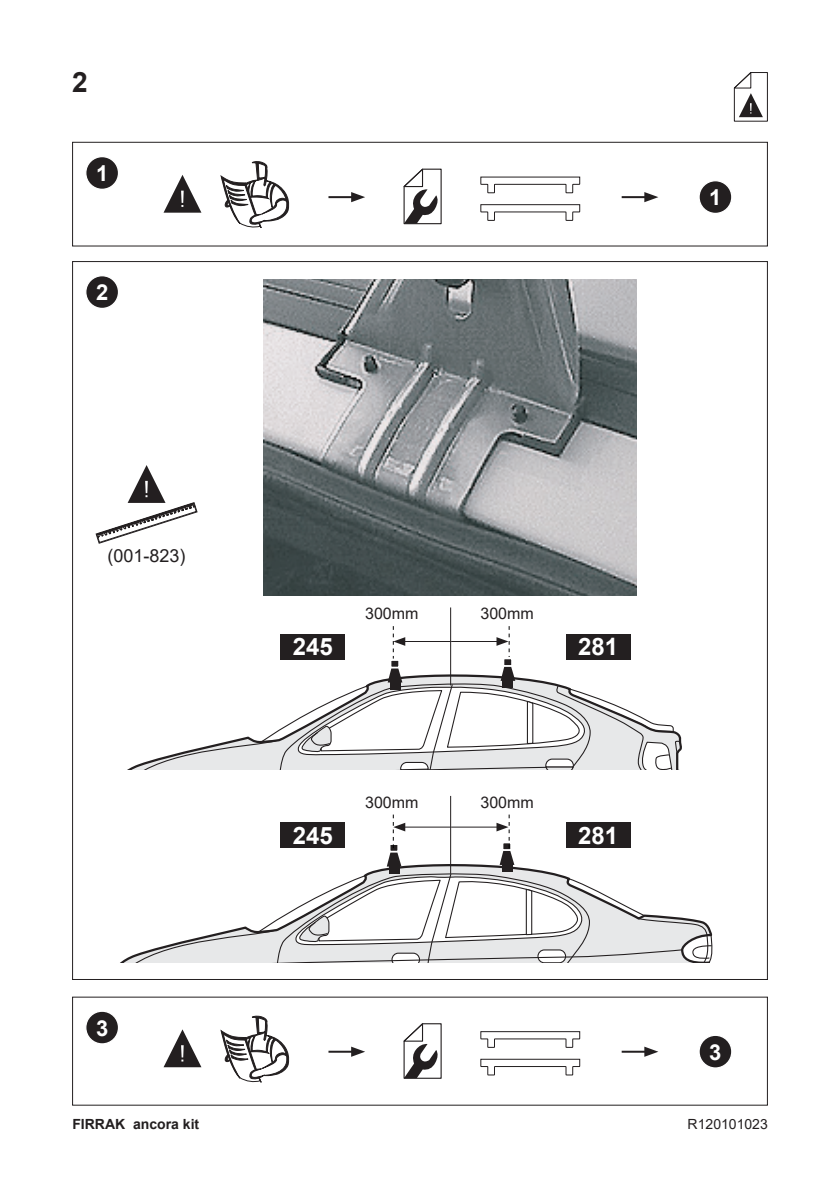
<style>
.page{position:relative;width:840px;height:1191px;background:#fff}
.page>*{position:absolute;margin:0;border:0;box-sizing:border-box;transform-origin:0 0}
.t1{font:700 28px "Arial";color:#231f20}
.t2{font:700 24px "Arial";color:#fff}
.t3{font:700 22px "Arial";color:#fff}
.t4{font:18px "Arial";color:#231f20}
.t5{font:16px "Arial";color:#231f20}
.t6{font:700 14px "Arial";color:#231f20}
.t7{font:14px "Arial";color:#231f20}
</style>
<div class="page">
<svg style="left:370px;top:861px;width:179px;height:11px"></svg>
<svg style="left:121px;top:872px;width:591px;height:90px"></svg>
<div style="left:388px;top:863px;width:11px;height:10px;background:#231f20"></div>
<div style="left:501px;top:861px;width:11px;height:11px;background:#231f20"></div>
<hr style="left:328px;top:196px;width:26px;height:2px;background:#231f20">
<svg style="left:351px;top:192px;width:14px;height:10px"></svg>
<hr style="left:621px;top:196px;width:26px;height:2px;background:#231f20">
<svg style="left:644px;top:192px;width:14px;height:10px"></svg>
<svg style="left:220px;top:161px;width:70px;height:67px"></svg>
<svg style="left:480px;top:204px;width:100px;height:17px"></svg>
<svg style="left:480px;top:176px;width:100px;height:18px"></svg>
<svg style="left:163px;top:175px;width:38px;height:38px"></svg>
<svg style="left:403px;top:168px;width:39px;height:57px"></svg>
<div style="left:280px;top:634px;width:65px;height:25px;background:#231f20"></div>
<div style="left:280px;top:822px;width:65px;height:26px;background:#231f20"></div>
<div style="left:565px;top:634px;width:65px;height:25px;background:#231f20"></div>
<div style="left:565px;top:822px;width:65px;height:26px;background:#231f20"></div>
<hr style="left:450px;top:607px;width:1px;height:78px;background:#231f20">
<hr style="left:450px;top:796px;width:1px;height:78px;background:#231f20">
<hr style="left:402px;top:641px;width:48px;height:1px;background:#231f20">
<svg style="left:392px;top:626px;width:13px;height:32px"></svg>
<hr style="left:402px;top:826px;width:48px;height:1px;background:#231f20">
<svg style="left:386px;top:814px;width:19px;height:52px"></svg>
<hr style="left:451px;top:641px;width:48px;height:1px;background:#231f20">
<svg style="left:496px;top:626px;width:13px;height:31px"></svg>
<hr style="left:451px;top:826px;width:48px;height:1px;background:#231f20">
<svg style="left:496px;top:814px;width:18px;height:51px"></svg>
<svg style="left:95px;top:465px;width:102px;height:79px"></svg>
<img style="left:263px;top:279px;width:373px;height:316px">
<div style="left:390px;top:660px;width:9px;height:8px;background:#231f20"></div>
<div style="left:389px;top:658px;width:11px;height:11px;border:2px solid #fff"></div>
<svg style="left:504px;top:660px;width:6px;height:4px"></svg>
<div style="left:501px;top:657px;width:12px;height:10px;border:2px solid #fff"></div>
<svg style="left:127px;top:667px;width:555px;height:103px"></svg>
<div style="left:502px;top:677px;width:11px;height:11px;background:#231f20"></div>
<svg style="left:733px;top:72px;width:35px;height:50px"></svg>
<div style="left:72px;top:142px;width:695px;height:104px;border:1px solid #231f20"></div>
<div style="left:86px;top:276px;width:32px;height:32px;background:#231f20;border-radius:50%"></div>
<div style="left:85px;top:275px;width:34px;height:34px;border:1px solid #fff;border-radius:50%"></div>
<div style="left:86px;top:157px;width:32px;height:32px;background:#231f20;border-radius:50%"></div>
<div style="left:85px;top:156px;width:34px;height:34px;border:1px solid #fff;border-radius:50%"></div>
<div style="left:86px;top:1011px;width:32px;height:33px;background:#231f20;border-radius:50%"></div>
<div style="left:85px;top:1010px;width:34px;height:34px;border:1px solid #fff;border-radius:50%"></div>
<div style="left:698px;top:181px;width:33px;height:32px;background:#231f20;border-radius:50%"></div>
<div style="left:698px;top:180px;width:34px;height:34px;border:1px solid #fff;border-radius:50%"></div>
<div style="left:698px;top:1035px;width:33px;height:33px;background:#231f20;border-radius:50%"></div>
<div style="left:698px;top:1034px;width:34px;height:34px;border:1px solid #fff;border-radius:50%"></div>
<hr style="left:328px;top:1050px;width:26px;height:2px;background:#231f20">
<svg style="left:351px;top:1046px;width:14px;height:10px"></svg>
<hr style="left:621px;top:1050px;width:26px;height:2px;background:#231f20">
<svg style="left:644px;top:1046px;width:14px;height:10px"></svg>
<svg style="left:220px;top:1015px;width:70px;height:68px"></svg>
<svg style="left:480px;top:1058px;width:100px;height:18px"></svg>
<svg style="left:480px;top:1031px;width:100px;height:17px"></svg>
<svg style="left:163px;top:1029px;width:38px;height:38px"></svg>
<svg style="left:403px;top:1023px;width:39px;height:56px"></svg>
<h1 class="t1" style="left:72px;top:63px;width:17px">2</h1>
<h3 class="t3" style="left:96px;top:158px;width:14px">1</h3>
<h3 class="t3" style="left:96px;top:277px;width:14px">2</h3>
<p class="t4" style="left:107px;top:544px;width:80px">(001-823)</p>
<h3 class="t3" style="left:96px;top:1012px;width:14px">3</h3>
<h3 class="t3" style="left:709px;top:182px;width:14px">1</h3>
<h2 class="t2" style="left:292px;top:630px;width:42px">245</h2>
<p class="t5" style="left:365px;top:602px;width:55px">300mm</p>
<p class="t5" style="left:480px;top:602px;width:55px">300mm</p>
<h2 class="t2" style="left:578px;top:630px;width:42px">281</h2>
<h2 class="t2" style="left:292px;top:818px;width:42px">245</h2>
<p class="t5" style="left:365px;top:791px;width:55px">300mm</p>
<p class="t5" style="left:480px;top:791px;width:55px">300mm</p>
<h2 class="t2" style="left:578px;top:818px;width:42px">281</h2>
<h3 class="t3" style="left:709px;top:1036px;width:14px">3</h3>
<p class="t6" style="left:72px;top:1114px;width:128px">FIRRAK ancora kit</p>
<p class="t7" style="left:687px;top:1114px;width:82px">R120101023</p>
</div>
